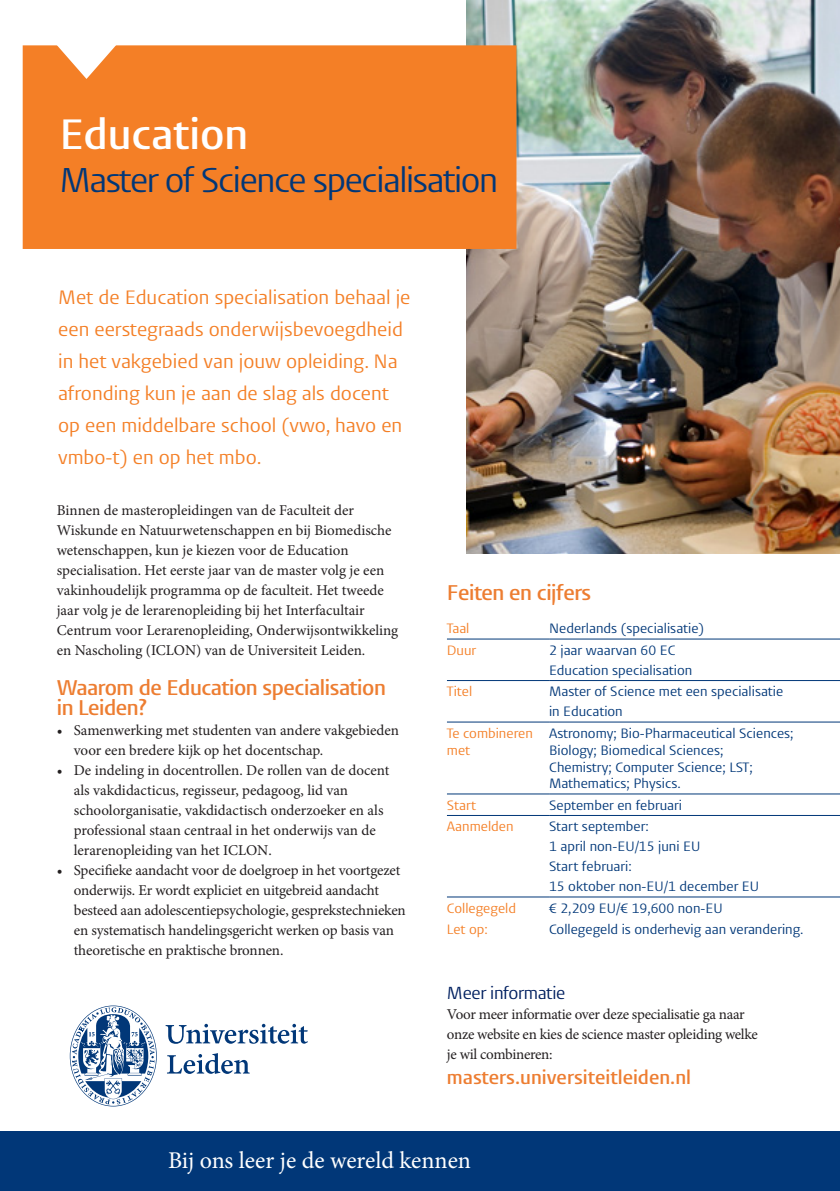
<style>
.page{position:relative;width:840px;height:1191px;background:#fff}
.page>*{position:absolute;margin:0;border:0;box-sizing:border-box;transform-origin:0 0}
.t1{font:600 43.8px "Vestula";color:#fff}
.t2{font:35.6px "Vestula";letter-spacing:-.04em;color:#013778}
.t3{font:24px "Minion Pro";color:#fff}
.t4{font:600 22px/20px "Vestula";letter-spacing:-.02em;color:#ed7d31}
.t5{font:20px/32px "Vestula";color:#f47f26}
.t6{font:600 20px "Vestula";color:#ed7d31}
.t7{font:18px "Vestula";letter-spacing:-.02em;color:#002060}
.t8{font:15px/20px "Minion Pro";letter-spacing:-.005em;color:#231f20}
.t9{font:14px/20px "Vestula";color:#013778}
.t10{font:14px/16.8px "Vestula";color:#f47f26}
</style>
<div class="page">
<div style="left:0;top:1131px;width:839px;height:60px;background:#013778"></div>
<img style="left:466px;top:0;width:373px;height:553px">
<div style="left:23px;top:45px;width:493px;height:204px;background:#f47f26"></div>
<hr style="left:446px;top:638px;width:103px;height:1px;background:#013778">
<hr style="left:549px;top:638px;width:290px;height:1px;background:#013778">
<hr style="left:446px;top:680px;width:103px;height:1px;background:#013778">
<hr style="left:549px;top:680px;width:290px;height:1px;background:#013778">
<hr style="left:446px;top:815px;width:103px;height:1px;background:#013778">
<hr style="left:549px;top:815px;width:290px;height:1px;background:#013778">
<hr style="left:446px;top:896px;width:103px;height:1px;background:#013778">
<hr style="left:549px;top:896px;width:290px;height:1px;background:#013778">
<hr style="left:446px;top:721px;width:103px;height:1px;background:#013778">
<hr style="left:549px;top:721px;width:290px;height:1px;background:#013778">
<hr style="left:446px;top:793px;width:103px;height:1px;background:#013778">
<hr style="left:549px;top:793px;width:290px;height:1px;background:#013778">
<svg style="left:165px;top:1023px;width:143px;height:51px"></svg>
<svg style="left:70px;top:1005px;width:87px;height:101px"></svg>
<svg style="left:23px;top:45px;width:127px;height:34px"></svg>
<h1 class="t1" style="left:60px;top:107px;width:190px">Education</h1>
<h2 class="t2" style="left:60px;top:158px;width:440px">Master of Science specialisation</h2>
<h3 class="t5" style="left:58px;top:281px;width:354px">Met de Education specialisation behaal je een eerstegraads onderwijsbevoegdheid in het vakgebied van jouw opleiding. Na afronding kun je aan de slag als docent op een middelbare school (vwo, havo en vmbo-t) en op het mbo.</h3>
<p class="t8" style="left:57px;top:500px;width:343px">Binnen de masteropleidingen van de Faculteit der Wiskunde en Natuurwetenschappen en bij Biomedische wetenschappen, kun je kiezen voor de Education specialisation. Het eerste jaar van de master volg je een vakinhoudelijk programma op de faculteit. Het tweede jaar volg je de lerarenopleiding bij het Interfacultair Centrum voor Lerarenopleiding, Onderwijsontwikkeling en Nascholing (ICLON) van de Universiteit Leiden.</p>
<h3 class="t4" style="left:57px;top:678px;width:330px">Waarom de Education specialisation in Leiden?</h3>
<p class="t8" style="left:74px;top:720px;width:326px;text-indent:-17px">• Samenwerking met studenten van andere vakgebieden voor een bredere kijk op het docentschap.</p>
<p class="t8" style="left:74px;top:760px;width:317px;text-indent:-17px">• De indeling in docentrollen. De rollen van de docent als vakdidacticus, regisseur, pedagoog, lid van schoolorganisatie, vakdidactisch onderzoeker en als professional staan centraal in het onderwijs van de lerarenopleiding van het ICLON.</p>
<p class="t8" style="left:74px;top:860px;width:333px;text-indent:-17px">• Specifieke aandacht voor de doelgroep in het voortgezet onderwijs. Er wordt expliciet en uitgebreid aandacht besteed aan adolescentiepsychologie, gesprekstechnieken en systematisch handelingsgericht werken op basis van theoretische en praktische bronnen.</p>
<h3 class="t4" style="left:446px;top:582px;width:146px">Feiten en cijfers</h3>
<p class="t10" style="left:446px;top:620px;width:24px">Taal</p>
<p class="t9" style="left:549px;top:619px;width:156px">Nederlands (specialisatie)</p>
<p class="t10" style="left:446px;top:642px;width:31px">Duur</p>
<p class="t9" style="left:549px;top:640px;width:145px">2 jaar waarvan 60 EC<br>Education specialisation</p>
<p class="t10" style="left:446px;top:683px;width:27px">Titel</p>
<p class="t9" style="left:549px;top:682px;width:235px">Master of Science met een specialisatie in Education</p>
<p class="t10" style="left:446px;top:725px;width:87px">Te combineren met</p>
<p class="t9" style="left:549px;top:725px;width:246px;line-height:16.8px">Astronomy; Bio-Pharmaceutical Sciences; Biology; Biomedical Sciences;<br>Chemistry; Computer Science; LST; Mathematics; Physics.</p>
<p class="t10" style="left:446px;top:797px;width:31px">Start</p>
<p class="t9" style="left:549px;top:795px;width:134px">September en februari</p>
<p class="t10" style="left:446px;top:818px;width:68px">Aanmelden</p>
<p class="t9" style="left:549px;top:816px;width:211px">Start september:<br>1 april non-EU/15 juni EU<br>Start februari:<br>15 oktober non-EU/1 december EU</p>
<p class="t10" style="left:446px;top:900px;width:71px">Collegegeld</p>
<p class="t9" style="left:549px;top:898px;width:175px">€ 2,209 EU/€ 19,600 non-EU</p>
<p class="t10" style="left:446px;top:921px;width:42px">Let op:</p>
<p class="t9" style="left:549px;top:919px;width:256px">Collegegeld is onderhevig aan verandering.</p>
<p class="t7" style="left:446px;top:981px;width:120px">Meer informatie</p>
<p class="t8" style="left:446px;top:1004px;width:312px">Voor meer informatie over deze specialisatie ga naar onze website en kies de science master opleiding welke je wil combineren:</p>
<h3 class="t6" style="left:446px;top:1065px;width:245px">masters.universiteitleiden.nl</h3>
<h3 class="t3" style="left:168px;top:1144px;width:304px">Bij ons leer je de wereld kennen</h3>
</div>
